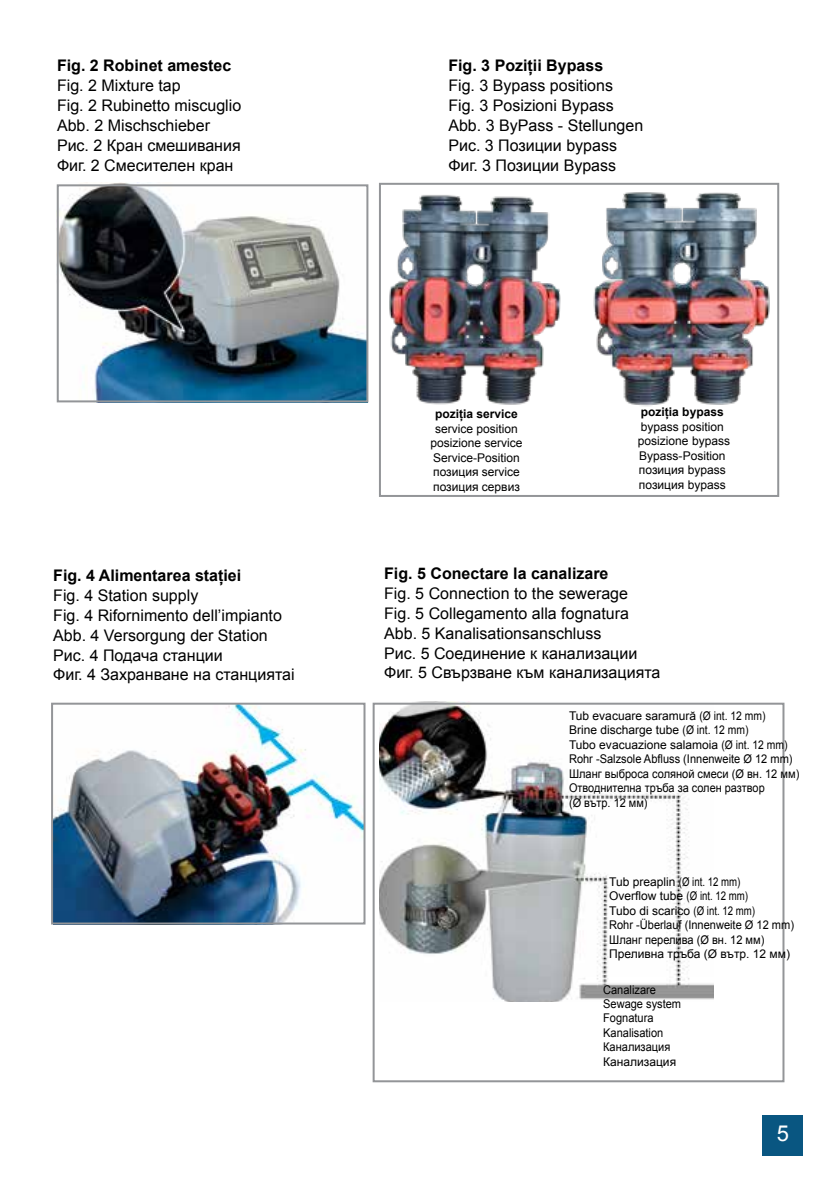
<style>
.page{position:relative;width:840px;height:1191px;background:#fff}
.page>*{position:absolute;margin:0;border:0;box-sizing:border-box;transform-origin:0 0}
.t1{font:22px "Arial";color:#fff}
.t2{font:16px/19.8px "Arial";color:#000}
.t3{font:700 16px "Arial";color:#000}
.t4{font:12px/14.4px "Arial";color:#000}
.t5{font:12px/14.4px "Arial";color:#000;scale:.92 1}
.t6{font:700 12px "Arial";color:#000}
</style>
<div class="page">
<div style="left:762px;top:1115px;width:40px;height:41px;background:#095681"></div>
<img style="left:389px;top:195px;width:172px;height:210px">
<img style="left:593px;top:192px;width:177px;height:215px">
<div style="left:379px;top:183px;width:399px;height:314px;border:2px solid #939598"></div>
<img style="left:379px;top:705px;width:333px;height:296px">
<div style="left:372px;top:702px;width:412px;height:380px;border:2px solid #939598"></div>
<img style="left:60px;top:182px;width:305px;height:217px">
<div style="left:57px;top:184px;width:311px;height:218px;border:2px solid #939598"></div>
<img style="left:54px;top:705px;width:308px;height:216px">
<div style="left:51px;top:702px;width:314px;height:222px;border:2px solid #939598"></div>
<h2 class="t3" style="left:57px;top:55px;width:176px">Fig. 2 Robinet amestec</h2>
<h2 class="t2" style="left:57px;top:76px;width:186px">Fig. 2 Mixture tap<br>Fig. 2 Rubinetto miscuglio<br>Abb. 2 Mischschieber<br>Рис. 2 Кран смешивания<br>Фиг. 2 Смесителен кран</h2>
<h2 class="t3" style="left:448px;top:55px;width:156px">Fig. 3 Poziții Bypass</h2>
<h2 class="t2" style="left:448px;top:76px;width:196px">Fig. 3 Bypass positions<br>Fig. 3 Posizioni Bypass<br>Abb. 3 ByPass - Stellungen<br>Рис. 3 Позиции bypass<br>Фиг. 3 Позиции Bypass</h2>
<h2 class="t3" style="left:53px;top:564px;width:189px">Fig. 4 Alimentarea stației</h2>
<h2 class="t2" style="left:53px;top:585px;width:243px">Fig. 4 Station supply<br>Fig. 4 Rifornimento dell’impianto<br>Abb. 4 Versorgung der Station<br>Рис. 4 Подача станции<br>Фиг. 4 Захранване на станциятаi</h2>
<p class="t6" style="left:435px;top:406px;width:84px">poziția service</p>
<p class="t4" style="left:430px;top:421px;width:94px;text-align:center">service position posizione service<br>Service-Position позиция service позиция сервиз</p>
<p class="t6" style="left:640px;top:404px;width:84px">poziția bypass</p>
<p class="t4" style="left:637px;top:419px;width:94px">bypass position posizione bypass<br>Bypass-Position позиция bypass позиция bypass</p>
<h2 class="t3" style="left:384px;top:562px;width:226px">Fig. 5 Conectare la canalizare</h2>
<h2 class="t2" style="left:384px;top:583px;width:277px">Fig. 5 Connection to the sewerage<br>Fig. 5 Collegamento alla fognatura Abb. 5 Kanalisationsanschluss<br>Рис. 5 Соединение к канализации Фиг. 5 Свързване към канализацията</h2>
<p class="t4" style="left:568px;top:709px;width:232px">Tub evacuare saramură (Ø int. 12 mm)<br>Brine discharge tube (Ø int. 12 mm)<br>Tubo evacuazione salamoia (Ø int. 12 mm)<br>Rohr -Salzsole Abfluss (Innenweite Ø 12 mm)<br>Шланг выброса соляной смеси (Ø вн. 12 мм)<br>Отводнителна тръба за солен разтвор<br>(Ø вътр. 12 мм)</p>
<p class="t4" style="left:609px;top:874px;width:186px">Tub preaplin (Ø int. 12 mm)<br>Overflow tube (Ø int. 12 mm)<br>Tubo di scarico (Ø int. 12 mm)<br>Rohr -Überlauf (Innenweite Ø 12 mm)<br>Шланг перелива (Ø вн. 12 мм)<br>Преливна тръба (Ø вътр. 12 мм)</p>
<p class="t5" style="left:603px;top:982px;width:86px">Canalizare<br>Sewage system<br>Fognatura<br>Kanalisation<br>Канализация<br>Канализация</p>
<h1 class="t1" style="left:776px;top:1119px;width:14px">5</h1>
</div>
